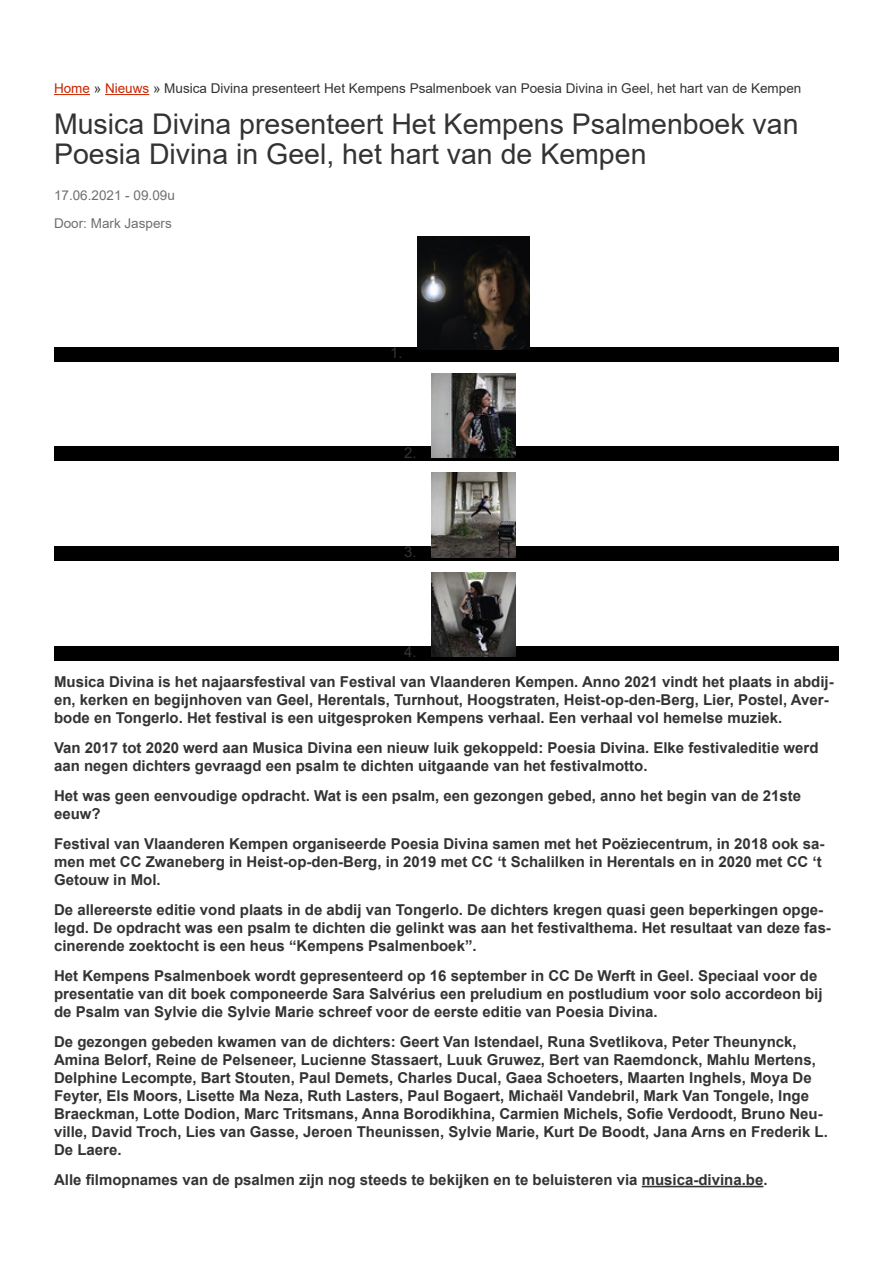
<style>
.page{position:relative;width:893px;height:1263px;background:#fff}
.page>*{position:absolute;margin:0;border:0;box-sizing:border-box;transform-origin:0 0}
.t1{font:28.5px/29.2px "Arial";color:#333}
.t2{font:700 15px/18px "Arial";color:#333}
.t3{font:15px "Arial";color:#333}
.t4{font:13.5px "Arial";color:#333}
.t5{font:13.5px "Arial";color:#6e7070}
.s1{color:#c82500}
</style>
<div class="page">
<hr style="left:54px;top:94px;width:36px;height:1px;background:#c82500">
<hr style="left:105px;top:94px;width:44px;height:1px;background:#c82500">
<div style="left:54px;top:347px;width:785px;height:14px;background:#000"></div>
<div style="left:54px;top:447px;width:785px;height:14px;background:#000"></div>
<div style="left:54px;top:546px;width:785px;height:14px;background:#000"></div>
<div style="left:54px;top:646px;width:785px;height:14px;background:#000"></div>
<hr style="left:642px;top:1186px;width:121px;height:1px;background:#333">
<img style="left:417px;top:237px;width:113px;height:113px">
<img style="left:431px;top:373px;width:85px;height:85px">
<img style="left:431px;top:473px;width:85px;height:84px">
<img style="left:431px;top:572px;width:85px;height:85px">
<p class="t4" style="left:54px;top:79px;width:749px"><span class="s1">Home</span> » <span class="s1">Nieuws</span> » Musica Divina presenteert Het Kempens Psalmenboek van Poesia Divina in Geel, het hart van de Kempen</p>
<p class="t1" style="left:54px;top:110px;width:746px">Musica Divina presenteert Het Kempens Psalmenboek van<br>Poesia Divina in Geel, het hart van de Kempen</p>
<p class="t5" style="left:54px;top:186px;width:122px">17.06.2021 - 09.09u</p>
<p class="t5" style="left:54px;top:214px;width:119px">Door: Mark Jaspers</p>
<p class="t3" style="left:390px;top:343px;width:14px">1.</p>
<p class="t3" style="left:404px;top:442px;width:14px">2.</p>
<p class="t3" style="left:404px;top:542px;width:14px">3.</p>
<p class="t3" style="left:404px;top:641px;width:14px">4.</p>
<p class="t2" style="left:54px;top:673px;width:781px">Musica Divina is het najaarsfestival van Festival van Vlaanderen Kempen. Anno 2021 vindt het plaats in abdij&shy;en, kerken en begijnhoven van Geel, Herentals, Turnhout, Hoogstraten, Heist-op-den-Berg, Lier, Postel, Aver&shy;bode en Tongerlo. Het festival is een uitgesproken Kempens verhaal. Een verhaal vol hemelse muziek.</p>
<p class="t2" style="left:54px;top:739px;width:766px">Van 2017 tot 2020 werd aan Musica Divina een nieuw luik gekoppeld: Poesia Divina. Elke festivaleditie werd aan negen dichters gevraagd een psalm te dichten uitgaande van het festivalmotto.</p>
<p class="t2" style="left:54px;top:787px;width:749px">Het was geen eenvoudige opdracht. Wat is een psalm, een gezongen gebed, anno het begin van de 21ste eeuw?</p>
<p class="t2" style="left:54px;top:835px;width:772px">Festival van Vlaanderen Kempen organiseerde Poesia Divina samen met het Poëziecentrum, in 2018 ook sa&shy;men met CC Zwaneberg in Heist-op-den-Berg, in 2019 met CC ‘t Schalilken in Herentals en in 2020 met CC ‘t<br>Getouw in Mol.</p>
<p class="t2" style="left:54px;top:901px;width:778px">De allereerste editie vond plaats in de abdij van Tongerlo. De dichters kregen quasi geen beperkingen opge&shy;legd. De opdracht was een psalm te dichten die gelinkt was aan het festivalthema. Het resultaat van deze fas&shy;cinerende zoektocht is een heus “Kempens Psalmenboek”.</p>
<p class="t2" style="left:54px;top:967px;width:770px">Het Kempens Psalmenboek wordt gepresenteerd op 16 september in CC De Werft in Geel. Speciaal voor de presentatie van dit boek componeerde Sara Salvérius een preludium en postludium voor solo accordeon bij de Psalm van Sylvie die Sylvie Marie schreef voor de eerste editie van Poesia Divina.</p>
<p class="t2" style="left:54px;top:1033px;width:775px">De gezongen gebeden kwamen van de dichters: Geert Van Istendael, Runa Svetlikova, Peter Theunynck, Amina Belorf, Reine de Pelseneer, Lucienne Stassaert, Luuk Gruwez, Bert van Raemdonck, Mahlu Mertens, Delphine Lecompte, Bart Stouten, Paul Demets, Charles Ducal, Gaea Schoeters, Maarten Inghels, Moya De Feyter, Els Moors, Lisette Ma Neza, Ruth Lasters, Paul Bogaert, Michaël Vandebril, Mark Van Tongele, Inge Braeckman, Lotte Dodion, Marc Tritsmans, Anna Borodikhina, Carmien Michels, Sofie Verdoodt, Bruno Neu&shy;ville, David Troch, Lies van Gasse, Jeroen Theunissen, Sylvie Marie, Kurt De Boodt, Jana Arns en Frederik L.<br>De Laere.</p>
<p class="t2" style="left:54px;top:1171px;width:715px">Alle filmopnames van de psalmen zijn nog steeds te bekijken en te beluisteren via musica-divina.be.</p>
</div>
